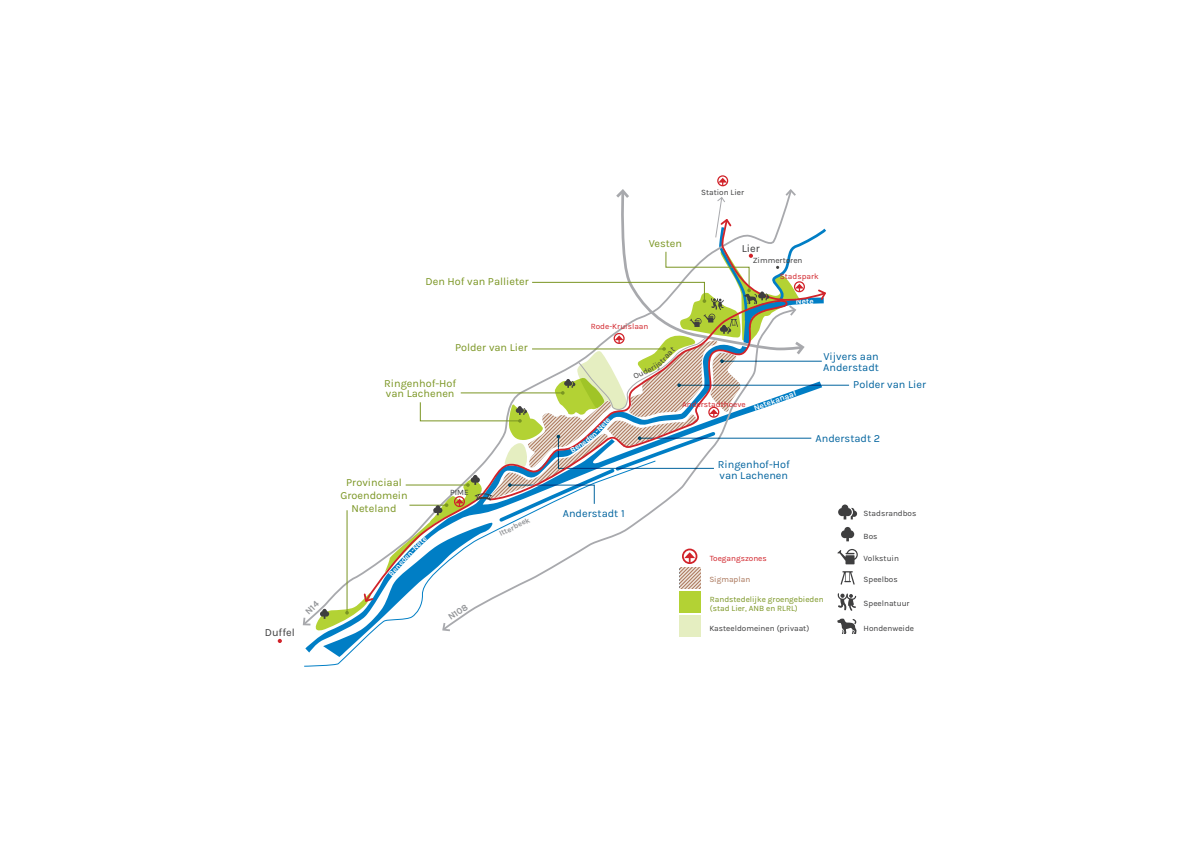
<style>
.page{position:relative;width:1191px;height:842px;background:#fff}
.page>*{position:absolute;margin:0;border:0;box-sizing:border-box;transform-origin:0 0}
.t1{font:10.9px/13.1px "Karla";color:#7a9522;text-align:center}
.t2{font:10.9px/10.9px "Karla";color:#00639e}
.t3{font:10.9px "Karla";color:#3e3e3f}
.t4{font:700 9.1px "Karla";color:#939598}
.t5{font:8.2px "Karla";color:#3e3e3f}
.t6{font:8.2px "Karla";color:#d1232a}
.t7{font:8.2px/9.1px "Karla";color:#7a9522}
.t8{font:700 8.2px "Karla";color:#fff}
.t9{font:8.2px "Karla";color:#a97559}
.t10{font:700 7.7px "Karla";color:#939598}
</style>
<div class="page">
<hr style="left:679px;top:385px;width:170px;height:1px;background:#00639e">
<svg style="left:278px;top:639px;width:4px;height:4px"></svg>
<div style="left:717px;top:175px;width:11px;height:11px;border:1px solid #d1232a;border-radius:50%"></div>
<svg style="left:840px;top:571px;width:14px;height:14px"></svg>
<svg style="left:838px;top:504px;width:19px;height:15px"></svg>
<svg style="left:837px;top:549px;width:20px;height:15px"></svg>
<svg style="left:837px;top:619px;width:19px;height:15px"></svg>
<svg style="left:841px;top:527px;width:13px;height:14px"></svg>
<svg style="left:837px;top:593px;width:19px;height:18px"></svg>
<svg style="left:302px;top:178px;width:527px;height:482px"></svg>
<p class="t3" style="left:265px;top:626px;width:31px">Duffel</p>
<p class="t1" style="left:425px;top:275px;width:105px">Den Hof van Pallieter</p>
<p class="t1" style="left:455px;top:341px;width:74px">Polder van Lier</p>
<p class="t1" style="left:648px;top:237px;width:35px">Vesten</p>
<p class="t6" style="left:591px;top:322px;width:59px">Rode-Kruislaan</p>
<p class="t5" style="left:701px;top:188px;width:45px">Station Lier</p>
<p class="t3" style="left:742px;top:242px;width:20px">Lier</p>
<p class="t5" style="left:752px;top:256px;width:51px">Zimmertoren</p>
<p class="t6" style="left:780px;top:271px;width:40px">Stadspark</p>
<p class="t8" style="left:795px;top:297px;width:19px;rotate:-2deg">Nete</p>
<p class="t2" style="left:823px;top:351px;width:57px">Vijvers aan<br>Anderstadt</p>
<p class="t1" style="left:384px;top:378px;width:73px;line-height:10.9px;text-align:left">Ringenhof-Hof van Lachenen</p>
<p class="t2" style="left:853px;top:380px;width:74px">Polder van Lier</p>
<p class="t8" style="left:752px;top:404px;width:46px;rotate:-20deg">Netekanaal</p>
<p class="t6" style="left:682px;top:399px;width:65px">Anderstadthoeve</p>
<p class="t1" style="left:340px;top:476px;width:69px">Provinciaal<br>Groendomein<br>Neteland</p>
<p class="t5" style="left:450px;top:488px;width:20px">PIME</p>
<p class="t4" style="left:446px;top:613px;width:23px;rotate:-34deg">N108</p>
<p class="t10" style="left:498px;top:530px;width:35px;rotate:-26deg">Itterbeek</p>
<p class="t2" style="left:563px;top:508px;width:63px">Anderstadt 1</p>
<p class="t2" style="left:718px;top:459px;width:73px">Ringenhof-Hof van Lachenen</p>
<p class="t2" style="left:815px;top:433px;width:66px">Anderstadt 2</p>
<p class="t5" style="left:863px;top:509px;width:54px">Stadsrandbos</p>
<p class="t5" style="left:863px;top:531px;width:15px">Bos</p>
<p class="t6" style="left:710px;top:554px;width:58px">Toegangszones</p>
<p class="t9" style="left:709px;top:575px;width:42px">Sigmaplan</p>
<p class="t7" style="left:710px;top:595px;width:115px">Randstedelijke groengebieden (stad Lier, ANB en RLRL)</p>
<p class="t5" style="left:709px;top:623px;width:101px">Kasteeldomeinen (privaat)</p>
<p class="t5" style="left:863px;top:554px;width:37px">Volkstuin</p>
<p class="t5" style="left:863px;top:575px;width:36px">Speelbos</p>
<p class="t5" style="left:863px;top:599px;width:48px">Speelnatuur</p>
<p class="t5" style="left:863px;top:623px;width:52px">Hondenweide</p>
</div>
